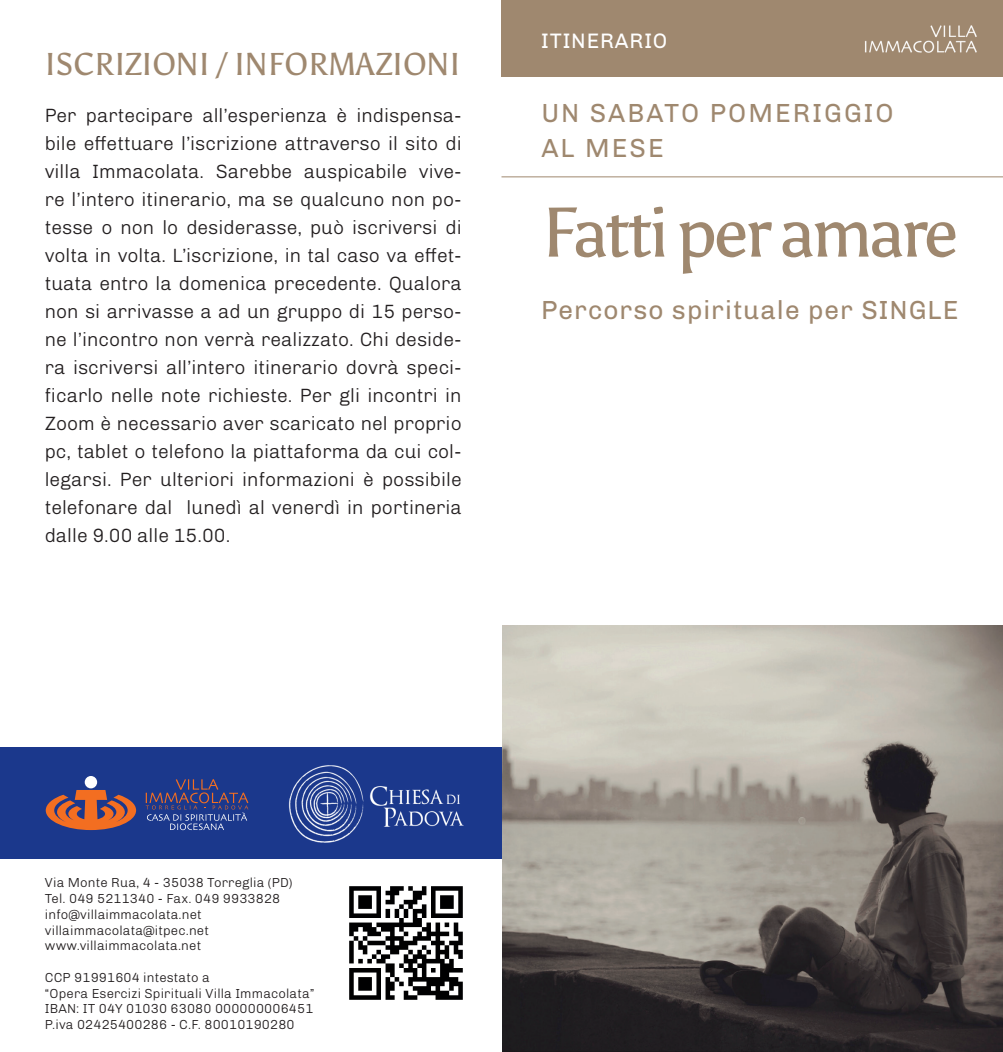
<style>
.page{position:relative;width:1003px;height:1052px;background:#fff}
.page>*{position:absolute;margin:0;border:0;box-sizing:border-box;transform-origin:0 0}
.t1{font:70px "Asul";letter-spacing:-.05em;color:#9f886f}
.t2{font:31.5px "Asul";color:#9f886f}
.t3{font:26.25px "Chivo";letter-spacing:.04em;color:#9f886f}
.t4{font:26.25px/35px "Chivo";letter-spacing:.08em;color:#9f886f}
.t5{font:21px "Chivo";letter-spacing:.04em;color:#fff}
.t6{font:300 19.25px/28px "Chivo";color:#231f20;text-align:justify}
.t7{font:300 13.12px "Chivo";letter-spacing:.01em;color:#231f20}
</style>
<div class="page">
<div style="left:501px;top:0;width:501px;height:76px;background:#9f886f"></div>
<div style="left:0;top:747px;width:501px;height:111px;background:#1b388c"></div>
<svg style="left:46px;top:790px;width:90px;height:40px"></svg>
<div style="left:85px;top:776px;width:12px;height:12px;background:#fff;border-radius:50%"></div>
<svg style="left:146px;top:779px;width:102px;height:51px"></svg>
<img style="left:271px;top:765px;width:221px;height:94px">
<img style="left:349px;top:886px;width:114px;height:114px">
<hr style="left:501px;top:176px;width:501px;height:1px;background:#9f886f">
<img style="left:502px;top:625px;width:499px;height:426px">
<img style="left:865px;top:25px;width:112px;height:28px">
<p class="t5" style="left:541px;top:25px;width:127px">ITINERARIO</p>
<p class="t2" style="left:45px;top:45px;width:417px">ISCRIZIONI / INFORMAZIONI</p>
<p class="t6" style="left:45px;top:100px;width:418px">Per partecipare all’esperienza è indispensa&shy;bile effettuare l’iscrizione attraverso il sito di villa Immacolata. Sarebbe auspicabile vive&shy;re l’intero itinerario, ma se qualcuno non po&shy;tesse o non lo desiderasse, può iscriversi di volta in volta. L’iscrizione, in tal caso va effet&shy;tuata entro la domenica precedente. Qualora non si arrivasse a ad un gruppo di 15 perso&shy;ne l’incontro non verrà realizzato. Chi deside&shy;ra iscriversi all’intero itinerario dovrà speci&shy;ficarlo nelle note richieste. Per gli incontri in Zoom è necessario aver scaricato nel proprio pc, tablet o telefono la piattaforma da cui col&shy;legarsi. Per ulteriori informazioni è possibile telefonare dal lunedì al venerdì in portineria dalle 9.00 alle 15.00.</p>
<p class="t4" style="left:541px;top:94px;width:354px">UN SABATO POMERIGGIO<br>AL MESE</p>
<p class="t1" style="left:541px;top:190px;width:418px">Fatti per amare</p>
<p class="t3" style="left:541px;top:290px;width:418px">Percorso spirituale per SINGLE</p>
<p class="t7" style="left:45px;top:873px;width:249px">Via Monte Rua, 4 - 35038 Torreglia (PD)</p>
<p class="t7" style="left:45px;top:888px;width:237px">Tel. 049 5211340 - Fax. 049 9933828</p>
<p class="t7" style="left:45px;top:904px;width:158px">info@villaimmacolata.net</p>
<p class="t7" style="left:45px;top:920px;width:165px">villaimmacolata@itpec.net</p>
<p class="t7" style="left:45px;top:936px;width:158px">www.villaimmacolata.net</p>
<p class="t7" style="left:45px;top:967px;width:166px">CCP 91991604 intestato a</p>
<p class="t7" style="left:45px;top:983px;width:271px">“Opera Esercizi Spirituali Villa Immacolata”</p>
<p class="t7" style="left:45px;top:999px;width:270px">IBAN: IT 04Y 01030 63080 000000006451</p>
<p class="t7" style="left:45px;top:1014px;width:251px">P.iva 02425400286 - C.F. 80010190280</p>
</div>
